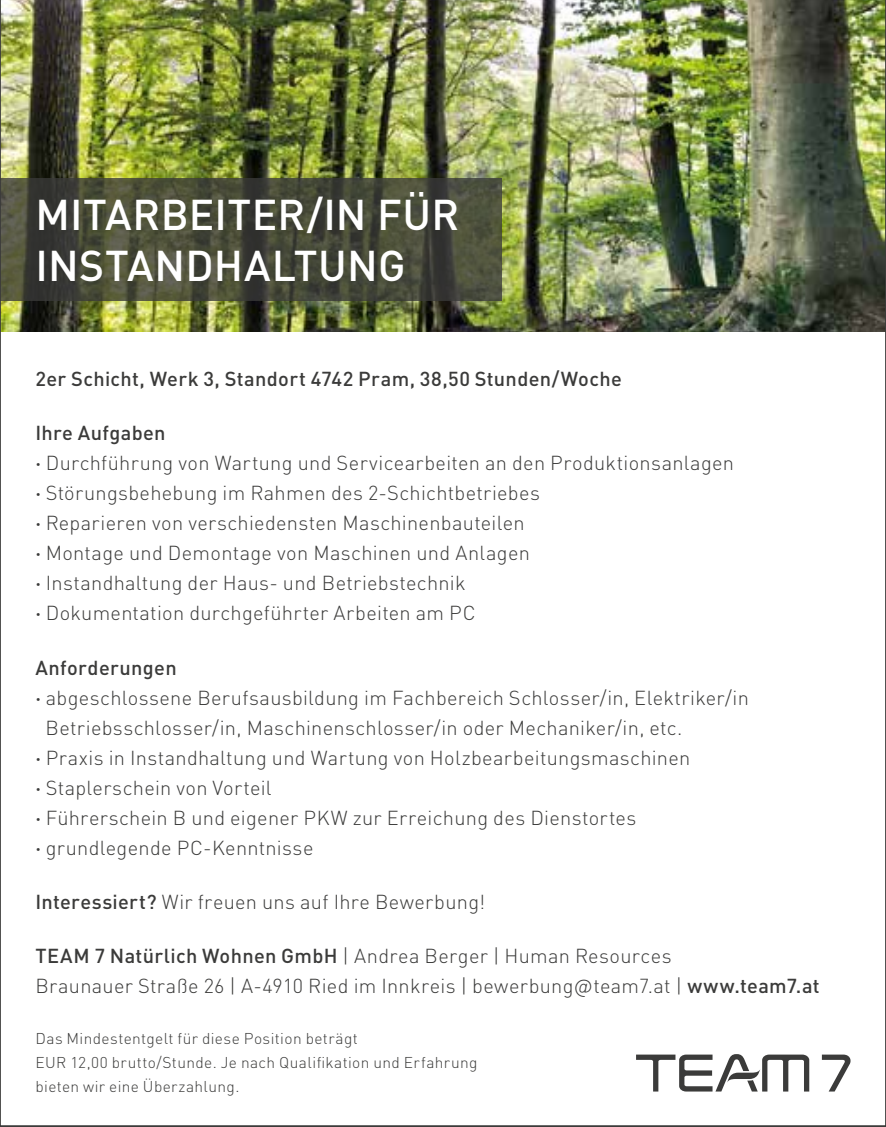
<style>
.page{position:relative;width:886px;height:1127px;background:#fff}
.page>*{position:absolute;margin:0;border:0;box-sizing:border-box;transform-origin:0 0}
.t1{font:500 42.5px/51px "Team 7 DIN Pro";letter-spacing:.005em;color:#fff}
.t2{font:300 20px/30px "Team 7 DIN Pro";letter-spacing:.015em;color:#3b3b3a}
.t3{font:500 20px "Team 7 DIN Pro";letter-spacing:.015em;color:#3b3b3a}
.t4{font:300 15.5px/23.8px "Team 7 DIN Pro";letter-spacing:.025em;color:#3b3b3a}
.s1{font-weight:500}
</style>
<div class="page">
<img style="left:0;top:0;width:886px;height:1127px">
<h1 class="t1" style="left:36px;top:188px;width:425px">MITARBEITER/IN FÜR<br>INSTANDHALTUNG</h1>
<p class="t3" style="left:35px;top:366px;width:588px">2er Schicht, Werk 3, Standort 4742 Pram, 38,50 Stunden/Woche</p>
<p class="t2" style="left:35px;top:418px;width:700px"><span class="s1">Ihre Aufgaben<br>∤</span> Durchführung von Wartung und Servicearbeiten an den Produktionsanlagen <span class="s1">∤</span> Störungsbehebung im Rahmen des 2-Schichtbetriebes<br><span class="s1">∤</span> Reparieren von verschiedensten Maschinenbauteilen<br><span class="s1">∤</span> Montage und Demontage von Maschinen und Anlagen<br><span class="s1">∤</span> Instandhaltung der Haus- und Betriebstechnik<br><span class="s1">∤</span> Dokumentation durchgeführter Arbeiten am PC</p>
<p class="t3" style="left:35px;top:654px;width:143px">Anforderungen</p>
<p class="t2" style="left:35px;top:682px;width:715px"><span class="s1">∤</span> abgeschlossene Berufsausbildung im Fachbereich Schlosser/in, Elektriker/in</p>
<p class="t2" style="left:46px;top:712px;width:638px">Betriebsschlosser/in, Maschinenschlosser/in oder Mechaniker/in, etc.</p>
<p class="t2" style="left:35px;top:742px;width:656px"><span class="s1">∤</span> Praxis in Instandhaltung und Wartung von Holzbearbeitungsmaschinen</p>
<p class="t2" style="left:35px;top:772px;width:238px"><span class="s1">∤</span> Staplerschein von Vorteil</p>
<p class="t2" style="left:35px;top:802px;width:602px"><span class="s1">∤</span> Führerschein B und eigener PKW zur Erreichung des Dienstortes</p>
<p class="t2" style="left:35px;top:832px;width:279px"><span class="s1">∤</span> grundlegende PC-Kenntnisse</p>
<p class="t2" style="left:35px;top:886px;width:451px"><span class="s1">Interessiert?</span> Wir freuen uns auf Ihre Bewerbung!</p>
<p class="t2" style="left:35px;top:941px;width:786px"><span class="s1">TEAM 7 Natürlich Wohnen GmbH</span> | Andrea Berger | Human Resources<br>Braunauer Straße 26 | A-4910 Ried im Innkreis | bewerbung@team7.at | <span class="s1">www.team7.at</span></p>
<p class="t4" style="left:35px;top:1026px;width:443px">Das Mindestentgelt für diese Position beträgt<br>EUR 12,00 brutto/Stunde. Je nach Qualifikation und Erfahrung bieten wir eine Überzahlung.</p>
</div>
